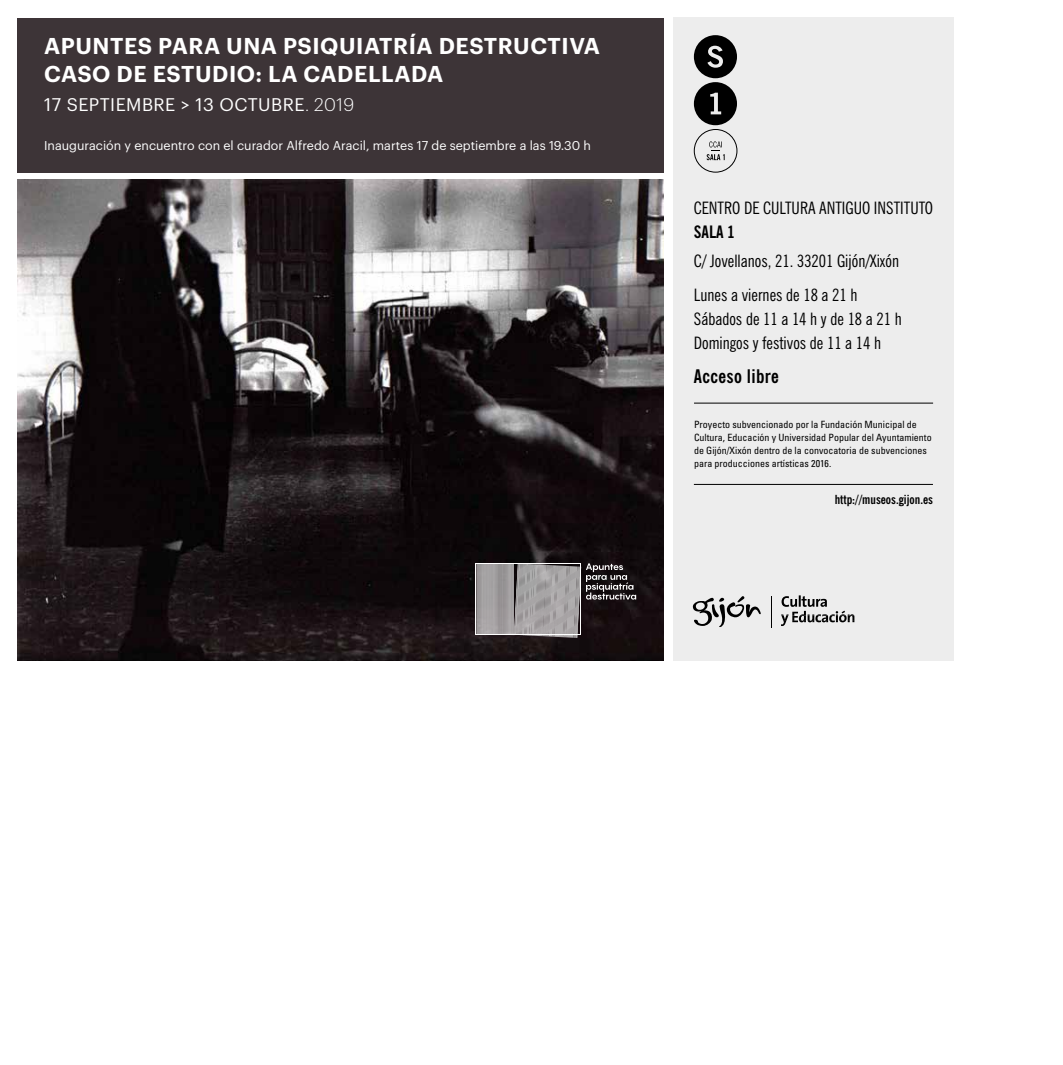
<style>
.page{position:relative;width:1063px;height:1065px;background:#fff}
.page>*{position:absolute;margin:0;border:0;box-sizing:border-box;transform-origin:0 0}
.t1{font:600 22.5px/27.9px "Graphik";letter-spacing:.025em;color:#fff}
.t2{font:700 condensed 18.75px "News Gothic BT";letter-spacing:.02em;color:#000}
.t3{font:17.88px "Graphik";letter-spacing:.025em;color:#fff}
.t4{font:condensed 17.12px/23.6px "News Gothic BT";color:#000}
.t5{font:700 condensed 17.12px "News Gothic BT";color:#000}
.t6{font:12.5px "Graphik";color:#fff}
.t7{font:700 condensed 12.5px "News Gothic BT";color:#000}
.t8{font:condensed 10px/13.1px "Univers LT Std";color:#000}
.s1{font-weight:300}
</style>
<div class="page">
<div style="left:18px;top:18px;width:645px;height:155px;background:#3d3437"></div>
<div style="left:673px;top:18px;width:280px;height:643px;background:#ededed"></div>
<img style="left:18px;top:179px;width:645px;height:482px">
<hr style="left:694px;top:403px;width:239px;height:1px;background:#000">
<hr style="left:694px;top:484px;width:239px;height:1px;background:#000">
<hr style="left:771px;top:596px;width:1px;height:31px;background:#000">
<svg style="left:692px;top:596px;width:68px;height:31px"></svg>
<svg style="left:781px;top:595px;width:73px;height:31px"></svg>
<svg style="left:694px;top:35px;width:43px;height:90px"></svg>
<div style="left:694px;top:129px;width:43px;height:44px;border:1px solid #000;border-radius:50%"></div>
<svg style="left:706px;top:141px;width:18px;height:19px"></svg>
<hr style="left:476px;top:564px;width:1px;height:71px;background:#fff;border-radius:50%">
<hr style="left:477px;top:564px;width:1px;height:71px;background:#fff;border-radius:50%">
<svg style="left:478px;top:563px;width:158px;height:75px;background:#767173"></svg>
<hr style="left:475px;top:635px;width:106px;height:1px;background:#fff">
<hr style="left:475px;top:563px;width:106px;height:1px;background:#fff">
<hr style="left:475px;top:563px;width:1px;height:72px;background:#fff">
<hr style="left:580px;top:563px;width:1px;height:72px;background:#fff">
<h1 class="t1" style="left:44px;top:30px;width:556px">APUNTES PARA UNA PSIQUIATRÍA DESTRUCTIVA<br>CASO DE ESTUDIO: LA CADELLA</h1>
<h1 class="t1" style="left:411px;top:57px;width:33px">DA</h1>
<h3 class="t3" style="left:44px;top:91px;width:311px">17 septiembre &gt; 13 octubre<span class="s1">. 2019</span></h3>
<p class="t6" style="left:44px;top:136px;width:548px">I nauguración y encuentro con el curador Alfredo Aracil, martes 17 de septiembre a las 19.30 h</p>
<h3 class="t4" style="left:694px;top:196px;width:241px">CENTRO DE CULTURA ANTIGUO INSTITUTO</h3>
<h3 class="t5" style="left:694px;top:221px;width:42px">SALA 1</h3>
<h3 class="t4" style="left:694px;top:249px;width:207px">C/ Jovellanos, 21. 33201 Gijón/Xixón</h3>
<h3 class="t4" style="left:694px;top:283px;width:209px">Lunes a viernes de 18 a 21 h<br>Sábados de 11 a 14 h y de 18 a 21 h<br>Domingos y festivos de 11 a 14 h</h3>
<h2 class="t2" style="left:694px;top:365px;width:87px">Acceso libre</h2>
<p class="t8" style="left:694px;top:417px;width:239px">Proyecto subvencionado por la Fundación Municipal de Cultura, Educación y Universidad Popular del Ayuntamiento de Gijón/Xixón dentro de la convocatoria de subvenciones para producciones artísticas 2016.</p>
<p class="t7" style="left:834px;top:492px;width:100px">http://museos.gijon.es</p>
</div>
